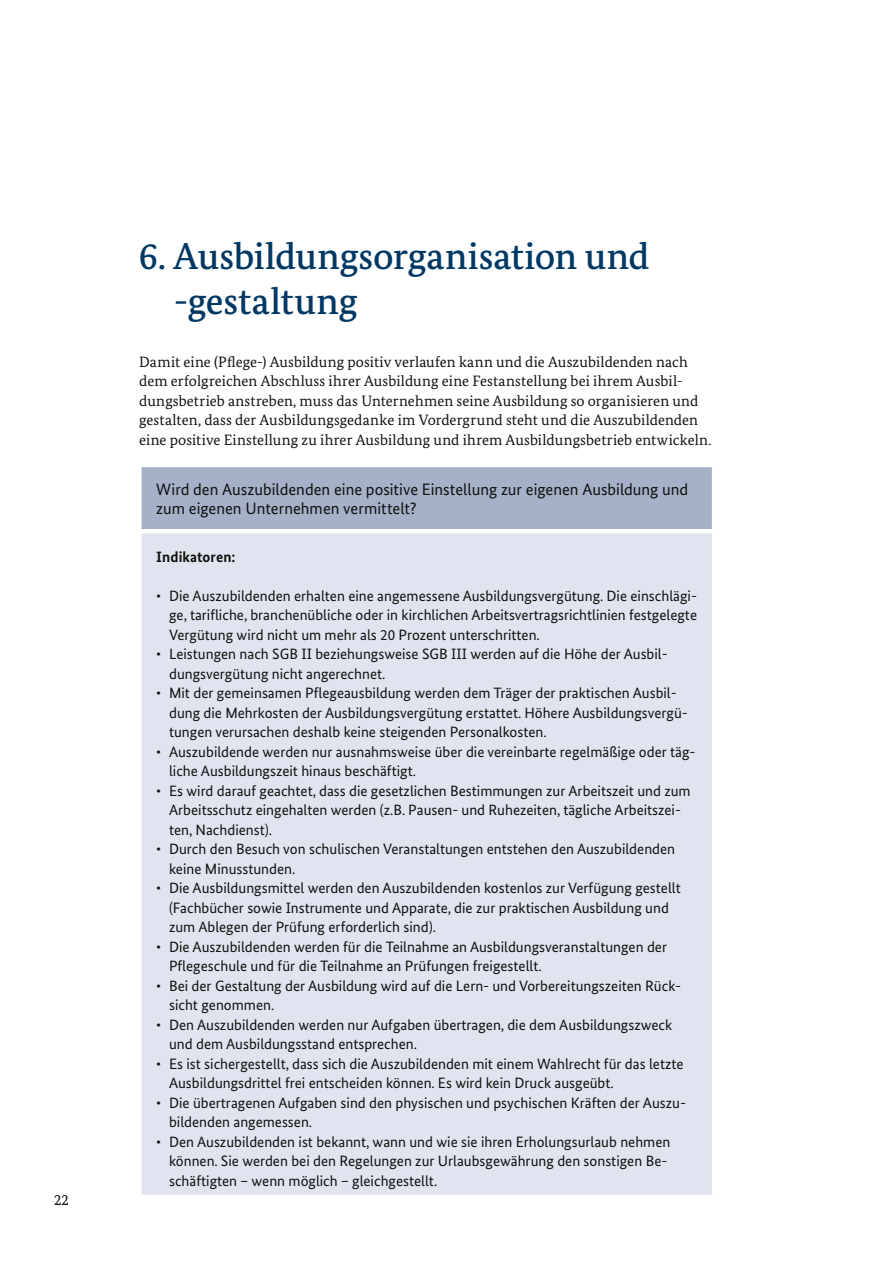
<style>
.page{position:relative;width:893px;height:1263px;background:#fff}
.page>*{position:absolute;margin:0;border:0;box-sizing:border-box;transform-origin:0 0}
.t1{font:500 37.5px/45px "Bundes Serif";color:#003864}
.Einleitung{font:16.5px/19.5px "Bundes Sans";color:#11110f}
.t2{font:15px/19.5px "Bundes Sans";color:#11110f}
.t3{font:15px/19.5px "Bundes Serif";letter-spacing:.005em;color:#11110f}
.t4{font:700 15px "Bundes Sans";letter-spacing:.005em;color:#11110f}
</style>
<div class="page">
<div style="left:139px;top:465px;width:575px;height:66px;background:#a6b1c8"></div>
<div style="left:139px;top:531px;width:575px;height:666px;background:#e1e4ef"></div>
<hr style="left:137px;top:463px;width:579px;height:4px;background:#fff">
<div style="left:137px;top:467px;width:5px;height:62px;background:#fff"></div>
<hr style="left:712px;top:467px;width:4px;height:62px;background:#fff">
<hr style="left:137px;top:529px;width:579px;height:4px;background:#fff">
<div style="left:137px;top:533px;width:5px;height:662px;background:#fff"></div>
<hr style="left:712px;top:533px;width:4px;height:662px;background:#fff">
<hr style="left:137px;top:1195px;width:579px;height:4px;background:#fff">
<p class="t3" style="left:54px;top:1190px;width:17px">22</p>
<h1 class="t1" style="left:139px;top:233px;width:512px">6. Ausbildungsorganisation und -gestaltung</h1>
<p class="t3" style="left:139px;top:352px;width:574px">Damit eine (Pflege-) Ausbildung positiv verlaufen kann und die Auszubildenden nach dem erfolgreichen Abschluss ihrer Ausbildung eine Festanstellung bei ihrem Ausbil&shy;dungsbetrieb anstreben, muss das Unternehmen seine Ausbildung so organisieren und gestalten, dass der Ausbildungsgedanke im Vordergrund steht und die Auszubildenden eine positive Einstellung zu ihrer Ausbildung und ihrem Ausbildungsbetrieb entwickeln.</p>
<p class="Einleitung" style="left:156px;top:479px;width:533px">Wird den Auszubildenden eine positive Einstellung zur eigenen Ausbildung und zum eigenen Unternehmen vermittelt?</p>
<p class="t4" style="left:156px;top:547px;width:81px">Indikatoren:</p>
<p class="t2" style="left:169px;top:586px;width:529px;text-align:justify;text-indent:-13px">• Die Auszubildenden erhalten eine angemessene Ausbildungsvergütung. Die einschlägi&shy;ge, tarifliche, branchenübliche oder in kirchlichen Arbeitsvertragsrichtlinien festgelegte Vergütung wird nicht um mehr als 20 Prozent unterschritten.</p>
<p class="t2" style="left:169px;top:644px;width:500px;text-indent:-13px">• Leistungen nach SGB II beziehungsweise SGB III werden auf die Höhe der Ausbil&shy;dungsvergütung nicht angerechnet.</p>
<p class="t2" style="left:169px;top:683px;width:520px;text-indent:-13px">• Mit der gemeinsamen Pflegeausbildung werden dem Träger der praktischen Ausbil&shy;dung die Mehrkosten der Ausbildungsvergütung erstattet. Höhere Ausbildungsvergü&shy;tungen verursachen deshalb keine steigenden Personalkosten.</p>
<p class="t2" style="left:169px;top:742px;width:528px;text-indent:-13px">• Auszubildende werden nur ausnahmsweise über die vereinbarte regelmäßige oder täg&shy;liche Ausbildungszeit hinaus beschäftigt.</p>
<p class="t2" style="left:169px;top:781px;width:523px;text-indent:-13px">• Es wird darauf geachtet, dass die gesetzlichen Bestimmungen zur Arbeitszeit und zum<br>Arbeitsschutz eingehalten werden (z.B. Pausen- und Ruhezeiten, tägliche Arbeitszei&shy;ten, Nachdienst).</p>
<p class="t2" style="left:169px;top:839px;width:508px;text-indent:-13px">• Durch den Besuch von schulischen Veranstaltungen entstehen den Auszubildenden keine Minusstunden.</p>
<p class="t2" style="left:169px;top:878px;width:513px;text-indent:-13px">• Die Ausbildungsmittel werden den Auszubildenden kostenlos zur Verfügung gestellt (Fachbücher sowie Instrumente und Apparate, die zur praktischen Ausbildung und zum Ablegen der Prüfung erforderlich sind).</p>
<p class="t2" style="left:169px;top:937px;width:499px;text-indent:-13px">• Die Auszubildenden werden für die Teilnahme an Ausbildungsveranstaltungen der<br>Pflegeschule und für die Teilnahme an Prüfungen freigestellt.</p>
<p class="t2" style="left:169px;top:976px;width:514px;text-indent:-13px">• Bei der Gestaltung der Ausbildung wird auf die Lern- und Vorbereitungszeiten Rück&shy;sicht genommen.</p>
<p class="t2" style="left:169px;top:1015px;width:505px;text-indent:-13px">• Den Auszubildenden werden nur Aufgaben übertragen, die dem Ausbildungszweck und dem Ausbildungsstand entsprechen.</p>
<p class="t2" style="left:169px;top:1054px;width:516px;text-indent:-13px">• Es ist sichergestellt, dass sich die Auszubildenden mit einem Wahlrecht für das letzte<br>Ausbildungsdrittel frei entscheiden können. Es wird kein Druck ausgeübt.</p>
<p class="t2" style="left:169px;top:1093px;width:518px;text-indent:-13px">• Die übertragenen Aufgaben sind den physischen und psychischen Kräften der Auszu&shy;bildenden angemessen.</p>
<p class="t2" style="left:169px;top:1132px;width:503px;text-indent:-13px">• Den Auszubildenden ist bekannt, wann und wie sie ihren Erholungsurlaub nehmen können. Sie werden bei den Regelungen zur Urlaubsgewährung den sonstigen Be&shy;schäftigten – wenn möglich – gleichgestellt.</p>
</div>
